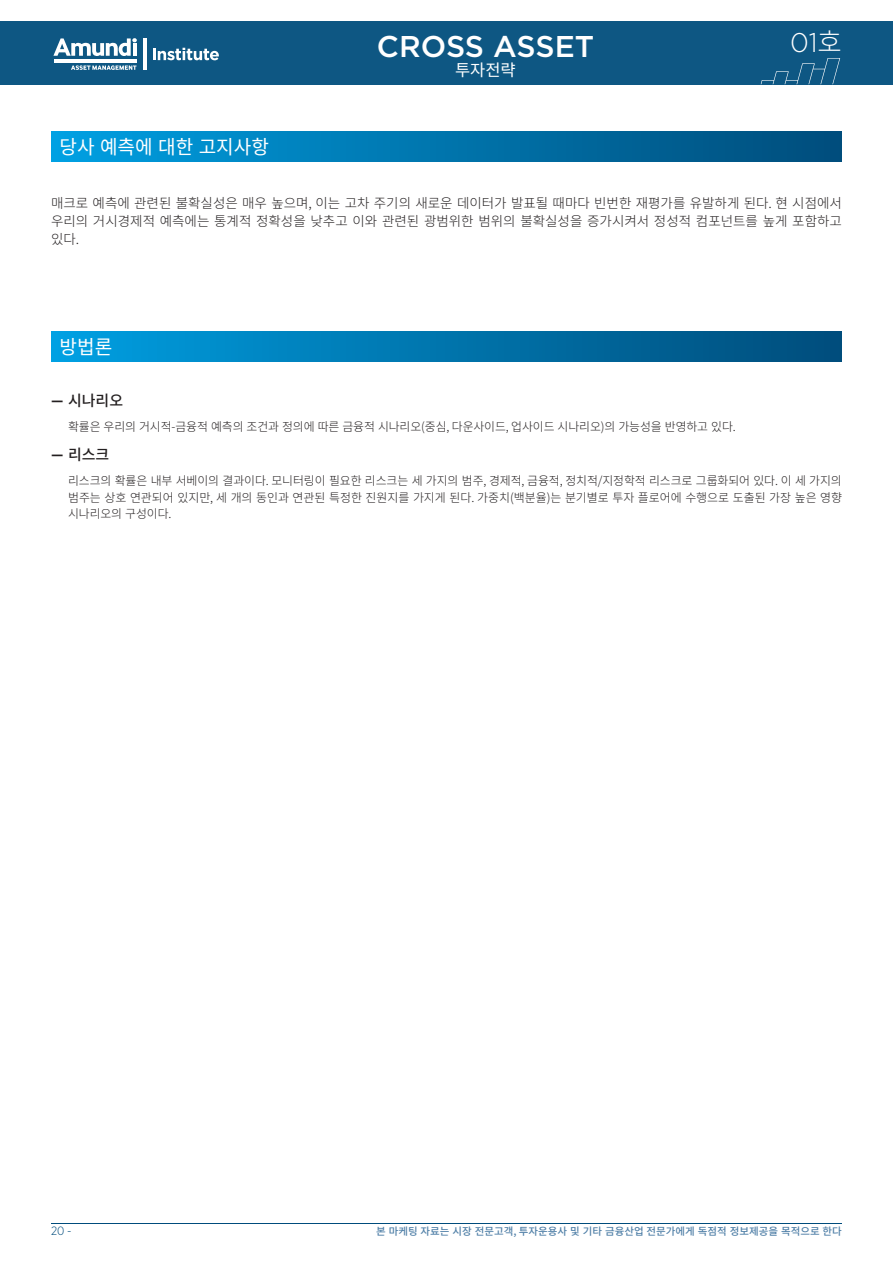
<style>
.page{position:relative;width:893px;height:1263px;background:#fff}
.page>*{position:absolute;margin:0;border:0;box-sizing:border-box;transform-origin:0 0}
.t1{font:500 30px "Gotham";letter-spacing:-.005em;color:#fff}
.t2{font:300 27px "Gotham";color:#fff}
.t3{font:19.5px "Noto Sans CJ Kkr";color:#fff}
.t4{font:16.5px "Noto Sans CJ Kkr";color:#fff}
.t5{font:500 15px "Noto Sans CJ Kkr";color:#231f20}
.t6{font:300 13.5px/18px "Noto Sans CJ Kkr";color:#231f20;text-align:justify}
.TXT_courant_2020{font:300 12px/16.5px "Noto Sans CJ Kkr";letter-spacing:-.01em;color:#231f20;text-align:justify}
.t7{font:300 12px "Gotham Narrow";color:#004c7c}
.t8{font:500 10.35px "Noto Sans CJ Kkr";color:#4f7fa7}
.s1{font-family:"Noto Sans CJ Kkr"}
.s2{font-family:"Gotham Narrow"}
</style>
<div class="page">
<hr style="left:51px;top:1222px;width:791px;height:1px;background:#004c7c">
<div style="left:0;top:21px;width:893px;height:64px;background:#0e5783"></div>
<svg style="left:53px;top:38px;width:84px;height:18px"></svg>
<hr style="left:54px;top:59px;width:82px;height:3px;background:#fff">
<svg style="left:71px;top:65px;width:65px;height:5px"></svg>
<hr style="left:143px;top:38px;width:3px;height:32px;background:#fff">
<svg style="left:153px;top:48px;width:66px;height:12px"></svg>
<svg style="left:761px;top:58px;width:79px;height:26px"></svg>
<div style="left:51px;top:132px;width:791px;height:30px;background:linear-gradient(to right,#009fe0,#004c7a)"></div>
<div style="left:51px;top:332px;width:791px;height:29px;background:linear-gradient(to right,#009fe0,#004c7a)"></div>
<p class="t3" style="left:60px;top:136px;width:211px">당사 예측에 대한 고지사항</p>
<h1 class="t1" style="left:377px;top:27px;width:219px">CROSS ASSET</h1>
<h3 class="t4" style="left:455px;top:61px;width:62px">투자전략</h3>
<h2 class="t2" style="left:790px;top:25px;width:53px">01<span class="s1">호</span></h2>
<p class="t6" style="left:51px;top:195px;width:792px">매크로 예측에 관련된 불확실성은 매우 높으며, 이는 고차 주기의 새로운 데이터가 발표될 때마다 빈번한 재평가를 유발하게 된다. 현 시점에서 우리의 거시경제적 예측에는 통계적 정확성을 낮추고 이와 관련된 광범위한 범위의 불확실성을 증가시켜서 정성적 컴포넌트를 높게 포함하고 있다.</p>
<p class="t3" style="left:60px;top:336px;width:54px">방법론</p>
<p class="t5" style="left:51px;top:392px;width:74px"><span class="s2">—</span> 시나리오</p>
<p class="TXT_courant_2020" style="left:68px;top:418px;width:669px">확률은 우리의 거시적-금융적 예측의 조건과 정의에 따른 금융적 시나리오(중심, 다운사이드, 업사이드 시나리오)의 가능성을 반영하고 있다.</p>
<p class="t5" style="left:51px;top:446px;width:60px"><span class="s2">—</span> 리스크</p>
<p class="TXT_courant_2020" style="left:68px;top:473px;width:776px">리스크의 확률은 내부 서베이의 결과이다. 모니터링이 필요한 리스크는 세 가지의 범주, 경제적, 금융적, 정치적/지정학적 리스크로 그룹화되어 있다. 이 세 가지의 범주는 상호 연관되어 있지만, 세 개의 동인과 연관된 특정한 진원지를 가지게 된다. 가중치(백분율)는 분기별로 투자 플로어에 수행으로 도출된 가장 높은 영향 시나리오의 구성이다.</p>
<p class="t7" style="left:51px;top:1224px;width:22px">20 -</p>
<p class="t8" style="left:376px;top:1225px;width:467px">본 마케팅 자료는 시장 전문고객, 투자운용사 및 기타 금융산업 전문가에게 독점적 정보제공을 목적으로 한다</p>
</div>
